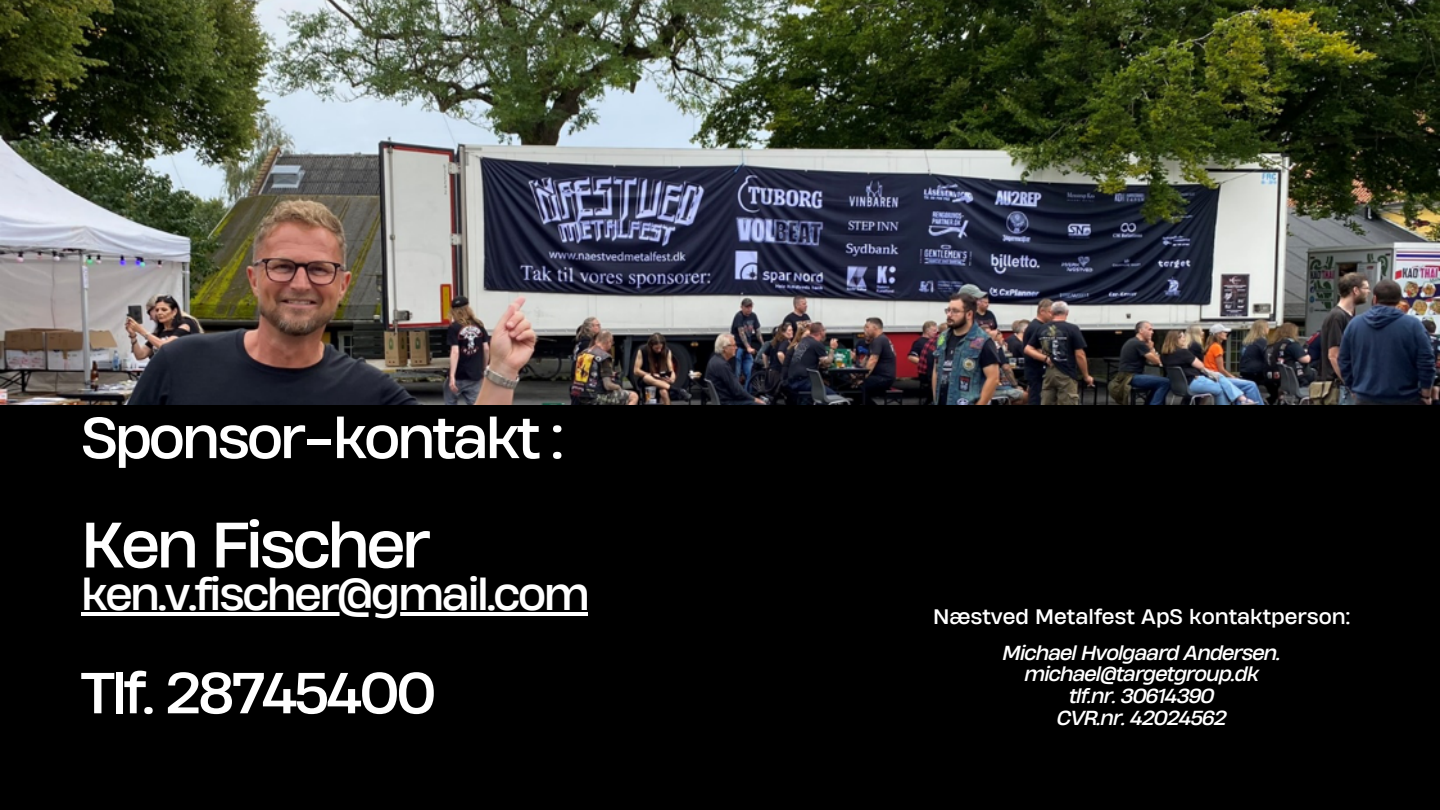
<style>
.page{position:relative;width:1440px;height:810px;background:#000}
.page>*{position:absolute;margin:0;border:0;box-sizing:border-box;transform-origin:0 0}
.t1{font:60.3px "Heading Now 74";letter-spacing:-.055em;color:#fff}
.t2{font:54.3px "Heading Now 74";letter-spacing:-.055em;color:#fff}
.t3{font:42.4px "Heading Now 74";letter-spacing:-.055em;color:#fff}
.t4{font:19.8px "Heading Now 74";color:#fff}
.t5{font:italic 19.1px "Heading Now 74";letter-spacing:-.045em;color:#fff}
</style>
<div class="page">
<img style="left:0;top:0;width:1440px;height:405px">
<hr style="left:81px;top:612px;width:507px;height:4px;background:#fff">
<p class="t2" style="left:81px;top:401px;width:484px">Sponsor-kontakt :</p>
<p class="t1" style="left:81px;top:504px;width:351px">Ken Fischer</p>
<p class="t3" style="left:81px;top:565px;width:511px">ken.v.fischer@gmail.com</p>
<p class="t2" style="left:81px;top:656px;width:357px">Tlf. 28745400</p>
<p class="t4" style="left:933px;top:604px;width:419px">Næstved Metalfest ApS kontaktperson:</p>
<p class="t5" style="left:1002px;top:640px;width:280px">Michael Hvolgaard Andersen.</p>
<p class="t5" style="left:1024px;top:661px;width:236px">michael@targetgroup.dk</p>
<p class="t5" style="left:1069px;top:683px;width:147px">tlf.nr. 30614390</p>
<p class="t5" style="left:1057px;top:705px;width:171px">CVR.nr. 42024562</p>
</div>
